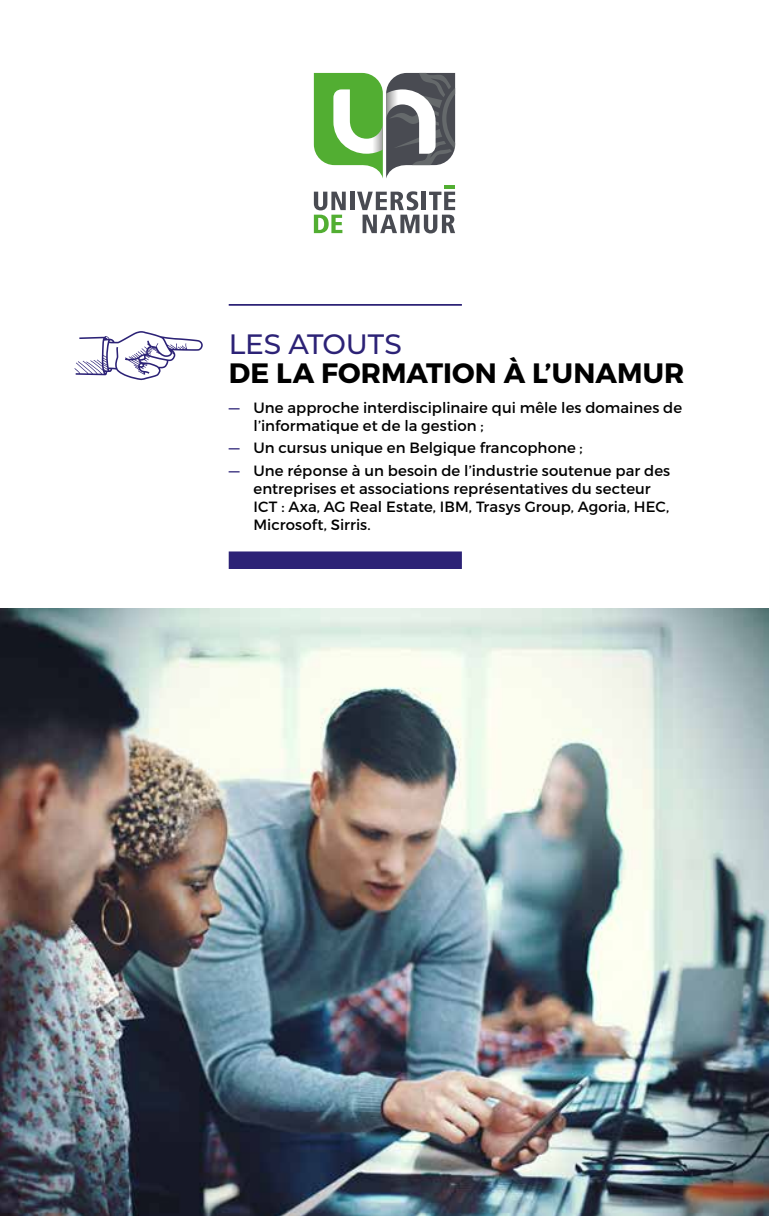
<style>
.page{position:relative;width:769px;height:1216px;background:#fff}
.page>*{position:absolute;margin:0;border:0;box-sizing:border-box;transform-origin:0 0}
.t1{font:700 28px "Montserrat";letter-spacing:.01em;color:#000}
.t2{font:500 28px "Montserrat";letter-spacing:-.01em;color:#2c2276}
.t3{font:14.88px/17.8px "Montserrat";letter-spacing:.005em;color:#000}
.s1{font-size:15.75px;color:#2c2276}
</style>
<div class="page">
<img style="left:0;top:608px;width:769px;height:607px">
<hr style="left:350px;top:192px;width:4px;height:18px;background:#494b52">
<svg style="left:314px;top:192px;width:32px;height:41px"></svg>
<svg style="left:357px;top:185px;width:98px;height:48px"></svg>
<svg style="left:314px;top:73px;width:141px;height:105px"></svg>
<div style="left:229px;top:551px;width:233px;height:18px;background:#2c2276"></div>
<hr style="left:229px;top:304px;width:233px;height:2px;background:#2c2276">
<svg style="left:74px;top:331px;width:129px;height:49px"></svg>
<h1 class="t2" style="left:229px;top:325px;width:175px">LES ATOUTS</h1>
<h1 class="t1" style="left:229px;top:355px;width:457px">DE LA FORMATION À L’UNAMUR</h1>
<p class="t3" style="left:253px;top:398px;width:430px;text-indent:-25px"><span class="s1">—</span> Une approche interdisciplinaire qui mêle les domaines de l’informatique et de la gestion ;</p>
<p class="t3" style="left:229px;top:439px;width:356px"><span class="s1">—</span> Un cursus unique en Belgique francophone ;</p>
<p class="t3" style="left:253px;top:462px;width:418px;text-indent:-25px"><span class="s1">—</span> Une réponse à un besoin de l’industrie soutenue par des entreprises et associations représentatives du secteur ICT : Axa, AG Real Estate, IBM, Trasys Group, Agoria, HEC, Microsoft, Sirris.</p>
</div>
